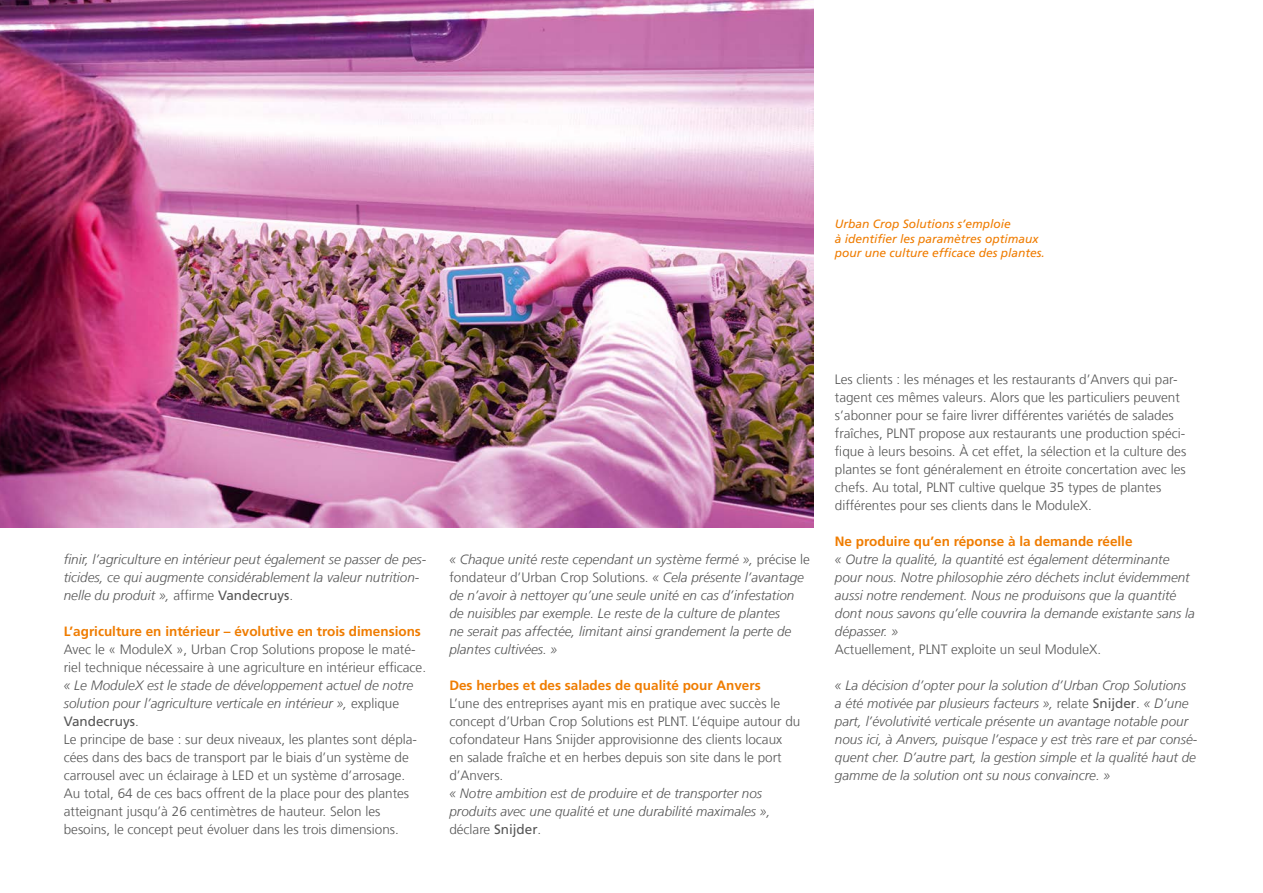
<style>
.page{position:relative;width:1263px;height:893px;background:#fff}
.page>*{position:absolute;margin:0;border:0;box-sizing:border-box;transform-origin:0 0}
.Fließtext_9pt_versch{font:italic 300 13.5px/18px "Frutiger LT Com";color:#565656}
.Fließtext_9pt_versch-2{font:300 13.5px/18px "Frutiger LT Com";color:#565656}
.Fließtext_9pt_headli{font:700 13.5px "Frutiger LT Com";color:#ef7c00}
.Bildunterschrift_lib{font:italic 12px/14.9px "Frutiger LT Com";color:#ef7c00}
.s1{font-style:normal}
.s2{font-weight:400;font-style:normal}
</style>
<div class="page">
<img style="left:0;top:0;width:814px;height:528px">
<p class="Bildunterschrift_lib" style="left:835px;top:216px;width:211px">Urban Crop Solutions s’emploie<br>à identifier les paramètres optimaux pour une culture efficace des plantes.</p>
<p class="Fließtext_9pt_versch" style="left:64px;top:550px;width:364px">finir, l’agriculture en intérieur peut également se passer de pes&shy;ticides, ce qui augmente considérablement la valeur nutrition&shy;nelle du produit », <span class="s1">affirme</span> <span class="s2">Vandecruys</span><span class="s1">.</span></p>
<p class="Fließtext_9pt_headli" style="left:64px;top:623px;width:359px">L’agriculture en intérieur – évolutive en trois dimensions</p>
<p class="Fließtext_9pt_versch-2" style="left:64px;top:640px;width:364px">Avec le « ModuleX », Urban Crop Solutions propose le maté&shy;riel technique nécessaire à une agriculture en intérieur efficace.</p>
<p class="Fließtext_9pt_versch" style="left:64px;top:676px;width:351px">« Le ModuleX est le stade de développement actuel de notre solution pour l’agriculture verticale en intérieur », <span class="s1">explique<br></span><span class="s2">Vandecruys</span><span class="s1">.</span></p>
<p class="Fließtext_9pt_versch-2" style="left:64px;top:730px;width:355px">Le principe de base : sur deux niveaux, les plantes sont dépla&shy;cées dans des bacs de transport par le biais d’un système de carrousel avec un éclairage à LED et un système d’arrosage.<br>Au total, 64 de ces bacs offrent de la place pour des plantes atteignant jusqu’à 26 centimètres de hauteur. Selon les besoins, le concept peut évoluer dans les trois dimensions.</p>
<p class="Fließtext_9pt_versch" style="left:449px;top:550px;width:362px">« Chaque unité reste cependant un système fermé », <span class="s1">précise le fondateur d’Urban Crop Solutions.</span> « Cela présente l’avantage de n’avoir à nettoyer qu’une seule unité en cas d’infestation de nuisibles par exemple. Le reste de la culture de plantes<br>ne serait pas affectée, limitant ainsi grandement la perte de plantes cultivées. »</p>
<p class="Fließtext_9pt_headli" style="left:449px;top:677px;width:313px">Des herbes et des salades de qualité pour Anvers</p>
<p class="Fließtext_9pt_versch-2" style="left:449px;top:694px;width:353px">L’une des entreprises ayant mis en pratique avec succès le concept d’Urban Crop Solutions est PLNT. L’équipe autour du cofondateur Hans Snijder approvisionne des clients locaux<br>en salade fraîche et en herbes depuis son site dans le port d’Anvers.</p>
<p class="Fließtext_9pt_versch" style="left:449px;top:784px;width:323px">« Notre ambition est de produire et de transporter nos produits avec une qualité et une durabilité maximales », <span class="s1">déclare</span> <span class="s2">Snijder</span><span class="s1">.</span></p>
<p class="Fließtext_9pt_versch-2" style="left:835px;top:370px;width:353px">Les clients : les ménages et les restaurants d’Anvers qui par&shy;tagent ces mêmes valeurs. Alors que les particuliers peuvent s’abonner pour se faire livrer différentes variétés de salades fraîches, PLNT propose aux restaurants une production spéci&shy;fique à leurs besoins. À cet effet, la sélection et la culture des plantes se font généralement en étroite concertation avec les chefs. Au total, PLNT cultive quelque 35 types de plantes différentes pour ses clients dans le ModuleX.</p>
<p class="Fließtext_9pt_headli" style="left:835px;top:533px;width:299px">Ne produire qu’en réponse à la demande réelle</p>
<p class="Fließtext_9pt_versch" style="left:835px;top:550px;width:362px">« Outre la qualité, la quantité est également déterminante pour nous. Notre philosophie zéro déchets inclut évidemment aussi notre rendement. Nous ne produisons que la quantité dont nous savons qu’elle couvrira la demande existante sans la dépasser. »</p>
<p class="Fließtext_9pt_versch-2" style="left:835px;top:640px;width:268px">Actuellement, PLNT exploite un seul ModuleX.</p>
<p class="Fließtext_9pt_versch" style="left:835px;top:676px;width:364px">« La décision d’opter pour la solution d’Urban Crop Solutions<br>a été motivée par plusieurs facteurs », <span class="s1">relate</span> <span class="s2">Snijder</span><span class="s1">.</span> « D’une part, l’évolutivité verticale présente un avantage notable pour nous ici, à Anvers, puisque l’espace y est très rare et par consé&shy;quent cher. D’autre part, la gestion simple et la qualité haut de gamme de la solution ont su nous convaincre. »</p>
</div>
